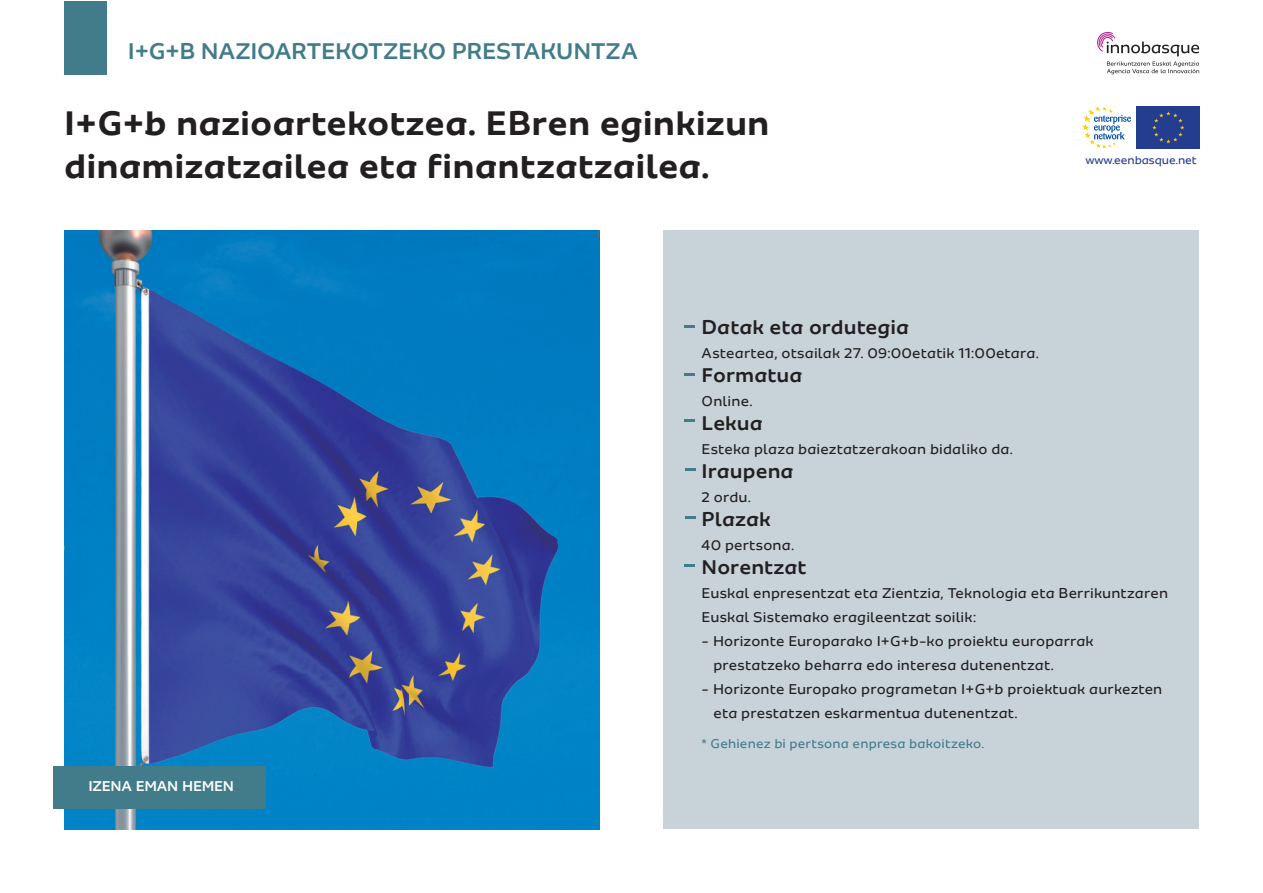
<style>
.page{position:relative;width:1263px;height:893px;background:#fff}
.page>*{position:absolute;margin:0;border:0;box-sizing:border-box;transform-origin:0 0}
.t1{font:700 36px/43.2px "Sua";color:#231f20}
.t2{font:500 24px "Sua";letter-spacing:-.01em;color:#427c8a}
.t3{font:500 21px "Sua";letter-spacing:.005em;color:#231f20}
.t4{font:15px/24px "Sua";letter-spacing:.01em;color:#231f20}
.t5{font:500 15px "Sua";letter-spacing:-.01em;color:#fff}
.t6{font:13.5px "Sua";letter-spacing:.015em;color:#427c8a}
.t7{font:12px "Sua";letter-spacing:-.01em;color:#253f8e}
</style>
<div class="page">
<svg style="left:1097px;top:32px;width:102px;height:42px"></svg>
<div style="left:663px;top:230px;width:536px;height:599px;background:#c7d3d9"></div>
<div style="left:64px;top:1px;width:42px;height:73px;background:#427c8a"></div>
<img style="left:64px;top:230px;width:536px;height:599px">
<svg style="left:685px;top:325px;width:10px;height:2px"></svg>
<svg style="left:685px;top:373px;width:10px;height:3px"></svg>
<svg style="left:685px;top:420px;width:10px;height:2px"></svg>
<svg style="left:685px;top:468px;width:11px;height:2px"></svg>
<svg style="left:685px;top:517px;width:11px;height:2px"></svg>
<svg style="left:684px;top:565px;width:10px;height:2px"></svg>
<div style="left:54px;top:766px;width:212px;height:43px;background:#427c8a"></div>
<svg style="left:1082px;top:106px;width:49px;height:43px"></svg>
<div style="left:1136px;top:106px;width:64px;height:43px;background:#243d8f"></div>
<svg style="left:1152px;top:111px;width:32px;height:32px"></svg>
<p class="t2" style="left:128px;top:37px;width:511px">I+G+B NAZIOARTEKOTZEKO PRESTAKUNTZA</p>
<p class="t1" style="left:64px;top:101px;width:707px">I+G+b nazioartekotzea. EBren eginkizun dinamizatzailea eta finantzatzailea.</p>
<p class="t7" style="left:1085px;top:153px;width:113px">www.eenbasque.net</p>
<p class="t5" style="left:88px;top:778px;width:147px">IZENA EMAN HEMEN</p>
<p class="t3" style="left:702px;top:314px;width:209px">Datak eta ordutegia</p>
<p class="t4" style="left:702px;top:341px;width:339px">Asteartea, otsailak 27. 09:00etatik 11:00etara.</p>
<p class="t3" style="left:702px;top:362px;width:102px">Formatua</p>
<p class="t4" style="left:702px;top:389px;width:52px">Online.</p>
<p class="t3" style="left:702px;top:410px;width:63px">Lekua</p>
<p class="t4" style="left:702px;top:437px;width:313px">Esteka plaza baieztatzerakoan bidaliko da.</p>
<p class="t3" style="left:702px;top:458px;width:93px">Iraupena</p>
<p class="t4" style="left:702px;top:485px;width:51px">2 ordu.</p>
<p class="t3" style="left:702px;top:506px;width:71px">Plazak</p>
<p class="t4" style="left:702px;top:533px;width:94px">40 pertsona.</p>
<p class="t3" style="left:702px;top:554px;width:106px">Norentzat</p>
<p class="t4" style="left:702px;top:581px;width:468px">Euskal enpresentzat eta Zientzia, Teknologia eta Berrikuntzaren<br>Euskal Sistemako eragileentzat soilik:</p>
<p class="t4" style="left:702px;top:629px;width:394px">- Horizonte Europarako I+G+b-ko proiektu europarrak</p>
<p class="t4" style="left:713px;top:653px;width:342px">prestatzeko beharra edo interesa dutenentzat.</p>
<p class="t4" style="left:702px;top:677px;width:462px">- Horizonte Europako programetan I+G+b proiektuak aurkezten</p>
<p class="t4" style="left:713px;top:701px;width:306px">eta prestatzen eskarmentua dutenentzat.</p>
<p class="t6" style="left:702px;top:735px;width:284px">* Gehienez bi pertsona enpresa bakoitzeko.</p>
</div>
